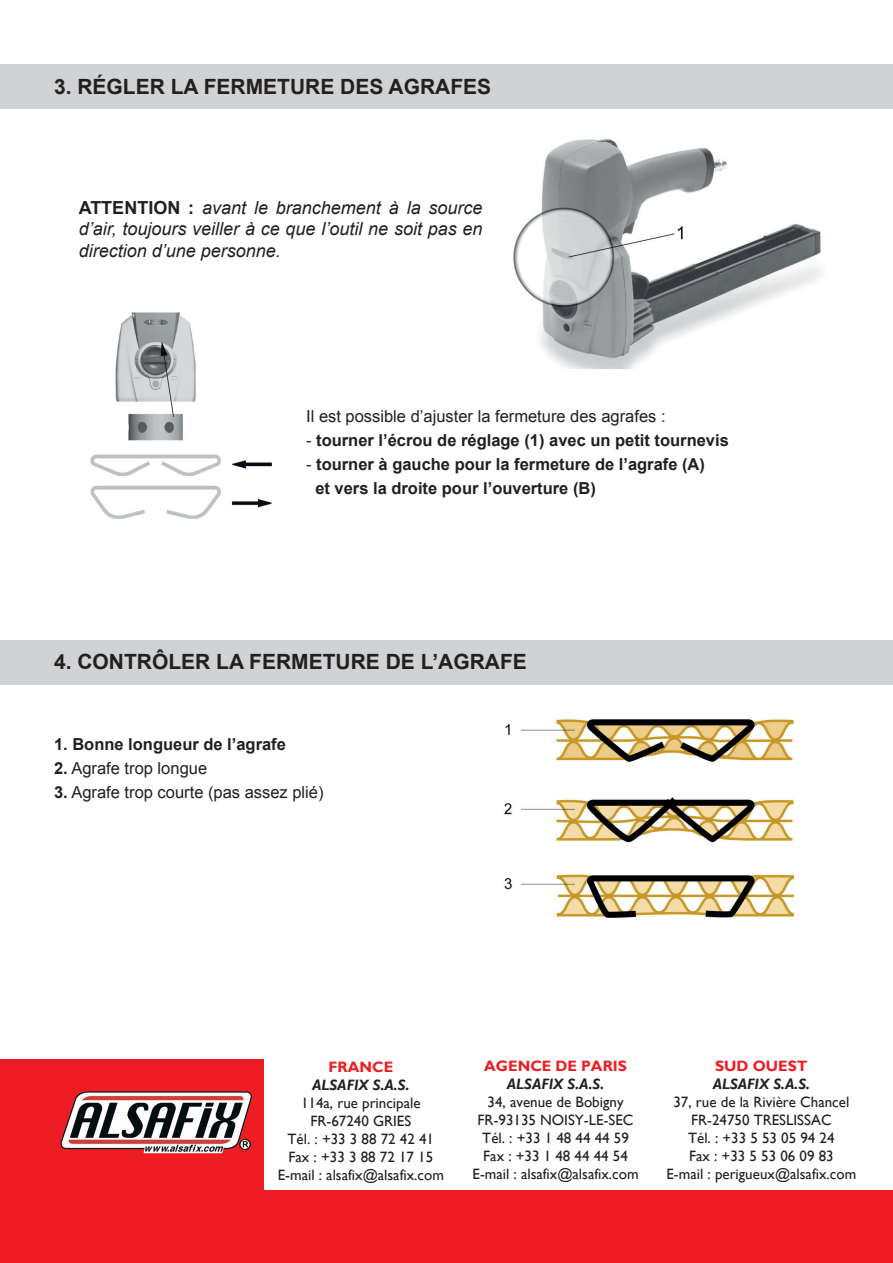
<style>
.page{position:relative;width:893px;height:1263px;background:#fff}
.page>*{position:absolute;margin:0;border:0;box-sizing:border-box;transform-origin:0 0}
.t1{font:700 21px "Arial";color:#231f20}
.t2{font:italic 18px/21.6px "Arial";color:#231f20;text-align:justify}
.t3{font:700 16.5px/24px "Arial";color:#231f20}
.t4{font:16.5px "Arial";color:#231f20}
.t5{font:15px/18px "Gill Sans";color:#231f20;text-align:center}
.t6{font:italic 700 15px "Gill Sans";color:#231f20}
.t7{font:700 15px "Gill Sans";color:#ee1d23}
.s1{font-weight:700;font-style:normal}
.s2{font-weight:400}
.s3{font-weight:700}
</style>
<div class="page">
<div style="left:0;top:1059px;width:264px;height:144px;background:#ee1d23"></div>
<div style="left:0;top:1191px;width:893px;height:72px;background:#ee1d23"></div>
<img style="left:90px;top:312px;width:182px;height:207px">
<div style="left:0;top:65px;width:893px;height:44px;background:#d1d2d4"></div>
<img style="left:513px;top:139px;width:309px;height:230px">
<div style="left:0;top:640px;width:893px;height:45px;background:#d1d2d4"></div>
<img style="left:504px;top:719px;width:291px;height:199px">
<img style="left:60px;top:1091px;width:192px;height:63px">
<h1 class="t1" style="left:54px;top:72px;width:439px">3. RÉGLER LA FERMETURE DES AGRAFES</h1>
<p class="t2" style="left:79px;top:197px;width:405px"><span class="s1">ATTENTION :</span> avant le branchement à la source d’air, toujours veiller à ce que l’outil ne soit pas en direction d’une personne.</p>
<p class="t4" style="left:306px;top:406px;width:361px">Il est possible d’ajuster la fermeture des agrafes :</p>
<p class="t3" style="left:306px;top:429px;width:424px"><span class="s2">-</span> tourner l’écrou de réglage (1) avec un petit tournevis</p>
<p class="t3" style="left:315px;top:453px;width:391px;text-indent:-9px"><span class="s2">-</span> tourner à gauche pour la fermeture de l’agrafe (A) et vers la droite pour l’ouverture (B)</p>
<h1 class="t1" style="left:54px;top:647px;width:474px">4. CONTRÔLER LA FERMETURE DE L’AGRAFE</h1>
<p class="t3" style="left:54px;top:732px;width:233px">1. Bonne longueur de l’agrafe</p>
<p class="t4" style="left:54px;top:757px;width:155px"><span class="s3">2.</span> Agrafe trop longue</p>
<p class="t4" style="left:54px;top:781px;width:271px"><span class="s3">3.</span> Agrafe trop courte (pas assez plié)</p>
<p class="t7" style="left:328px;top:1058px;width:66px">FRANCE</p>
<p class="t6" style="left:312px;top:1076px;width:99px">ALSAFIX S.A.S.</p>
<p class="t5" style="left:278px;top:1094px;width:168px">114a, rue principale<br>FR-67240 GRIES<br>Tél. : +33 3 88 72 42 41<br>Fax : +33 3 88 72 17 15<br>E-mail : alsafix@alsafix.com</p>
<p class="t7" style="left:484px;top:1056px;width:144px">AGENCE DE PARIS</p>
<p class="t6" style="left:507px;top:1075px;width:99px">ALSAFIX S.A.S.</p>
<p class="t5" style="left:472px;top:1093px;width:168px">34, avenue de Bobigny<br>FR-93135 NOISY-LE-SEC<br>Tél. : +33 1 48 44 44 59<br>Fax : +33 1 48 44 44 54<br>E-mail : alsafix@alsafix.com</p>
<p class="t7" style="left:715px;top:1056px;width:94px">SUD OUEST</p>
<p class="t6" style="left:713px;top:1075px;width:99px">ALSAFIX S.A.S.</p>
<p class="t5" style="left:666px;top:1093px;width:191px">37, rue de la Rivière Chancel<br>FR-24750 TRESLISSAC<br>Tél. : +33 5 53 05 94 24<br>Fax : +33 5 53 06 09 83<br>E-mail : perigueux@alsafix.com</p>
</div>
